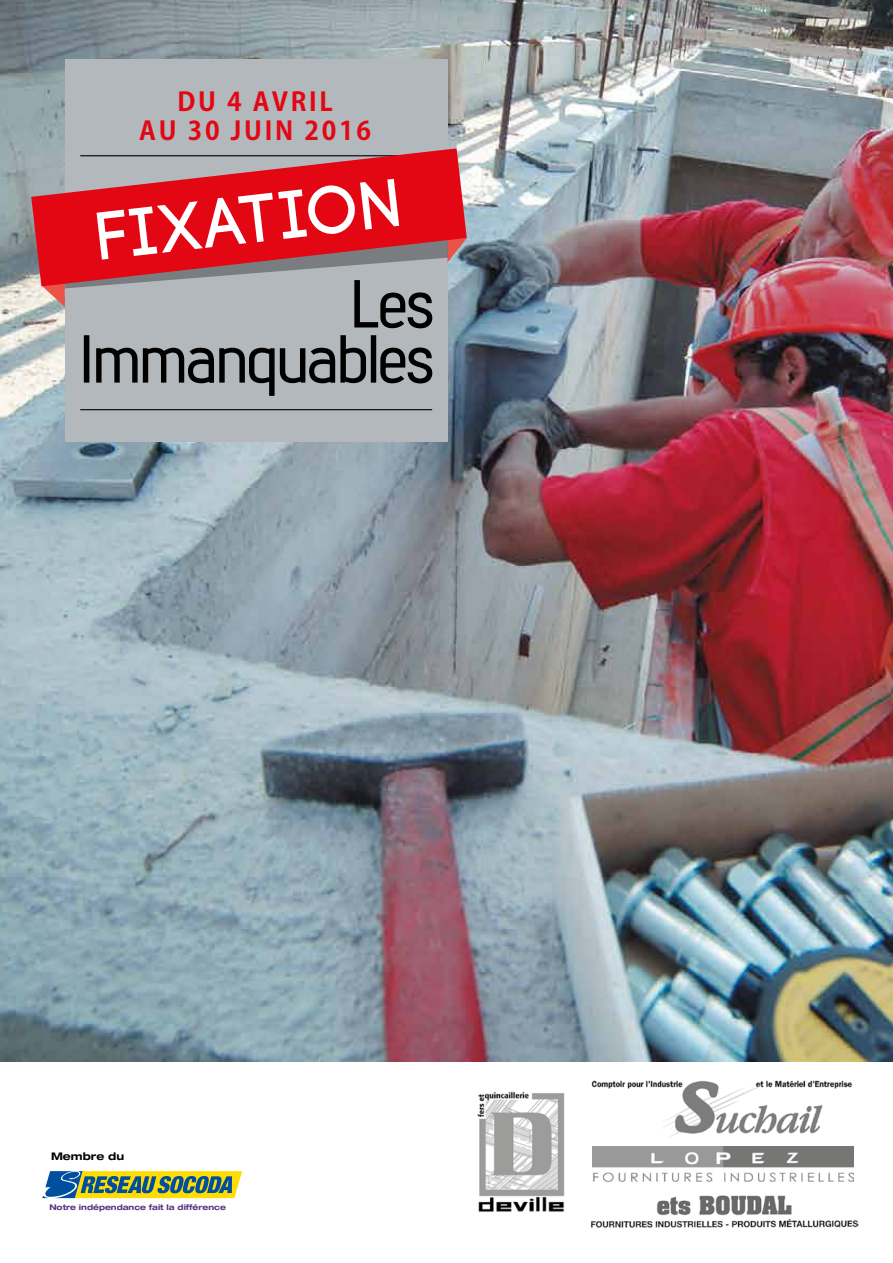
<style>
.page{position:relative;width:893px;height:1263px;background:#fff}
.page>*{position:absolute;margin:0;border:0;box-sizing:border-box;transform-origin:0 0}
.t1{font:700 67.5px "Code";color:#fff}
.t2{font:65.55px/55.1px "Lintel";letter-spacing:-.025em;color:#000;text-align:right;scale:.95 1}
.t3{font:700 25.5px/29.4px "Koz Go Pro";letter-spacing:.11em;color:#e30613;text-align:center}
.t4{font:700 expanded 10.5px "Helvetica Neue LT Std";color:#000}
.t5{font:700 expanded 7.8px "Helvetica Neue LT Std";color:#523080}
</style>
<div class="page">
<img style="left:0;top:0;width:893px;height:1061px">
<div style="left:65px;top:60px;width:383px;height:382px;background:#b2b8bc"></div>
<svg style="left:43px;top:286px;width:424px;height:111px"></svg>
<hr style="left:80px;top:409px;width:352px;height:1px;background:#000">
<svg style="left:31px;top:148px;width:436px;height:138px;fill:#e30613"></svg>
<svg style="left:42px;top:1171px;width:200px;height:28px;background:#90a25d"></svg>
<img style="left:478px;top:1091px;width:87px;height:121px">
<img style="left:591px;top:1080px;width:262px;height:57px">
<img style="left:593px;top:1146px;width:261px;height:36px">
<img style="left:590px;top:1195px;width:269px;height:33px">
<h3 class="t3" style="left:139px;top:88px;width:234px">DU 4 AVRIL<br>AU 30 JUIN 2016</h3>
<h1 class="t1" style="left:95px;top:202px;width:305px;rotate:-6deg">FIXATION</h1>
<h2 class="t2" style="left:79px;top:273px;width:375px">Les<br>Immanquables</h2>
<h3 class="t4" style="left:51px;top:1149px;width:75px">Membre du</h3>
<p class="t5" style="left:49px;top:1202px;width:178px">Notre indépendance fait la différence</p>
</div>
